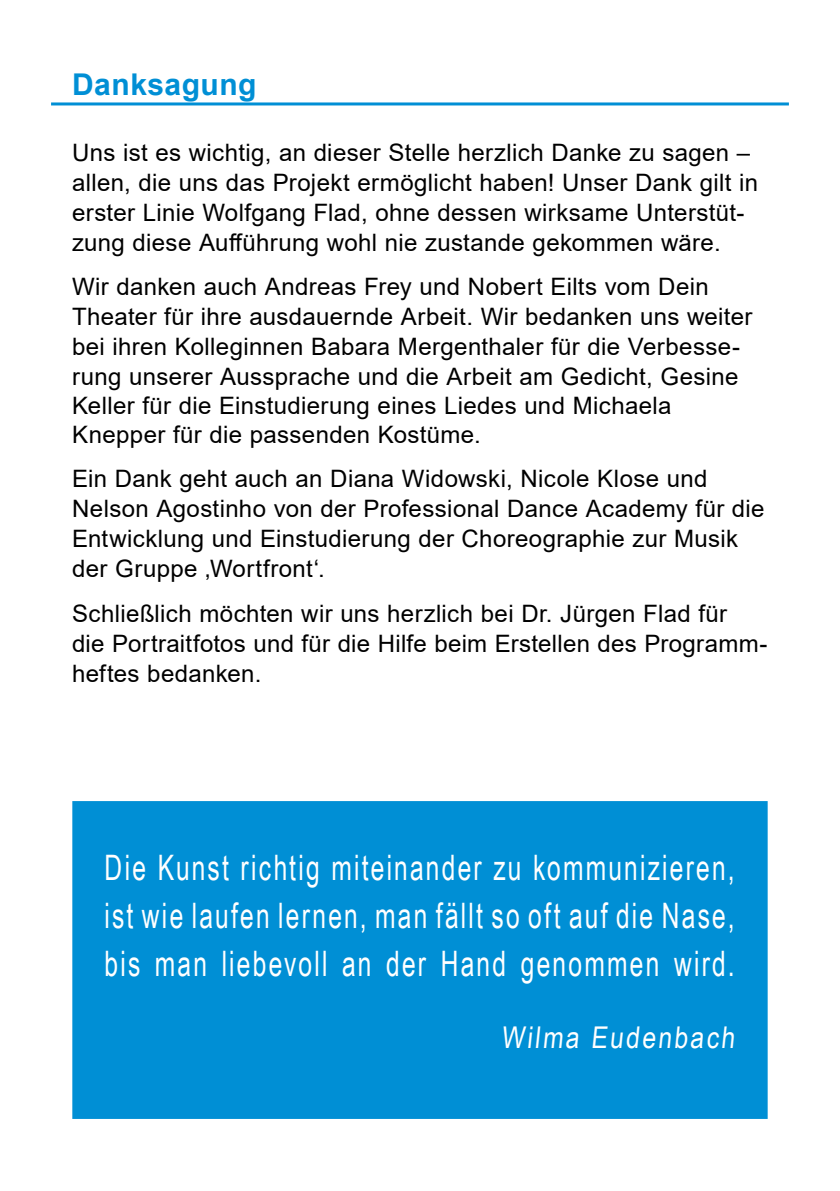
<style>
.page{position:relative;width:840px;height:1191px;background:#fff}
.page>*{position:absolute;margin:0;border:0;box-sizing:border-box;transform-origin:0 0}
.t1{font:35px/48px "Arial Narrow";letter-spacing:.075em;color:#fff;text-align:justify;scale:.85 1}
.t2{font:30px "Arial Narrow";color:#fff}
.t3{font:700 30px "Arial";letter-spacing:.015em;color:#008fd5}
.t4{font:24px/30px "Arial";letter-spacing:.015em;color:#000}
</style>
<div class="page">
<hr style="left:51px;top:102px;width:737px;height:3px;background:#008fd5">
<div style="left:72px;top:801px;width:695px;height:318px;background:#008fd5;border:4px solid #008fd5"></div>
<p class="t3" style="left:72px;top:63px;width:186px">Danksagung</p>
<p class="t4" style="left:72px;top:137px;width:687px">Uns ist es wichtig, an dieser Stelle herzlich Danke zu sagen – allen, die uns das Projekt ermöglicht haben! Unser Dank gilt in erster Linie Wolfgang Flad, ohne dessen wirksame Unterstüt&shy;zung diese Aufführung wohl nie zustande gekommen wäre.</p>
<p class="t4" style="left:72px;top:272px;width:681px">Wir danken auch Andreas Frey und Nobert Eilts vom Dein Theater für ihre ausdauernde Arbeit. Wir bedanken uns weiter bei ihren Kolleginnen Babara Mergenthaler für die Verbesse&shy;rung unserer Aussprache und die Arbeit am Gedicht, Gesine Keller für die Einstudierung eines Liedes und Michaela Knepper für die passenden Kostüme.</p>
<p class="t4" style="left:72px;top:463px;width:693px">Ein Dank geht auch an Diana Widowski, Nicole Klose und Nelson Agostinho von der Professional Dance Academy für die Entwicklung und Einstudierung der Choreographie zur Musik der Gruppe ‚Wortfront‘.</p>
<p class="t4" style="left:72px;top:598px;width:696px">Schließlich möchten wir uns herzlich bei Dr. Jürgen Flad für<br>die Portraitfotos und für die Hilfe beim Erstellen des Programm&shy;heftes bedanken.</p>
<h1 class="t1" style="left:104px;top:842px;width:742px">Die Kunst richtig miteinander zu kommunizieren, ist wie laufen lernen, man fällt so oft auf die Nase, bis man liebevoll an der Hand genommen wird.</h1>
<p class="t2" style="left:500px;top:1015px;width:239px">Wilma Eudenbach</p>
</div>
